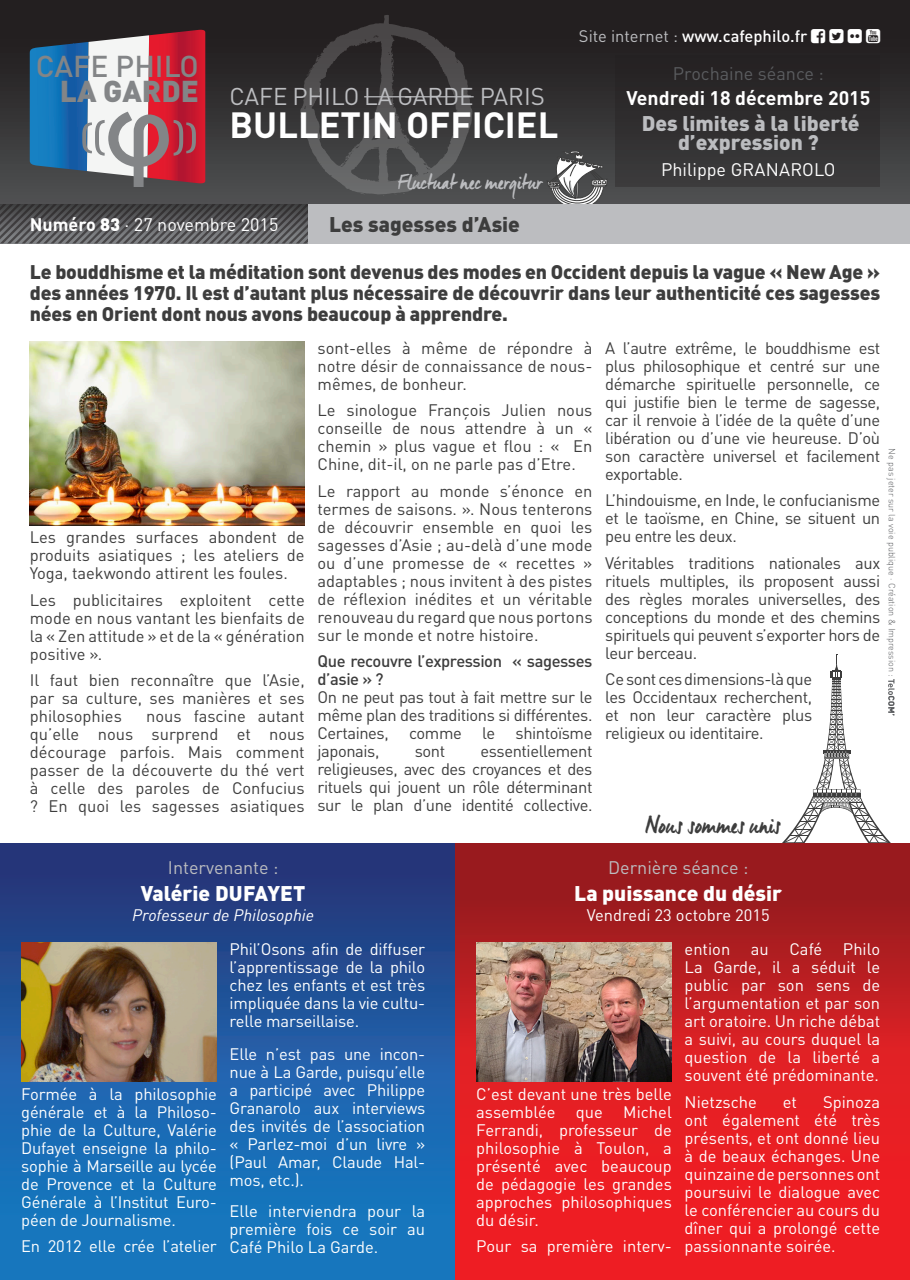
<style>
.page{position:relative;width:910px;height:1280px;background:#fff}
.page>*{position:absolute;margin:0;border:0;box-sizing:border-box;transform-origin:0 0}
.t1{font:700 36px "DINOT";color:#fff}
.t2{font:500 29.85px/25.7px "DINOT";color:#838587;text-align:right}
.t3{font:24px "DINOT";color:#bcbdc0}
.t4{font:24px "Manus";color:#3d3d3d}
.t5{font:21.3px "Manus";color:#bcbdc0}
.t6{font:900 21px/19.5px "DINOT";color:#bcbdc0;text-align:center}
.t7{font:900 21px "DINOT";color:#fff}
.t8{font:900 21px "DINOT";color:#3d3d3d}
.t9{font:900 19.5px/21px "DINOT";letter-spacing:-.01em;color:#3d3d3d;text-align:justify}
.t10{font:700 19.5px "DINOT";color:#fff}
.t11{font:18px "DINOT";color:#fff}
.t12{font:18px "DINOT";color:#bcbdc0}
.t13{font:18px "DINOT";color:#5a5c5f}
.t14{font:16.5px/18px "DINOT";letter-spacing:-.01em;color:#3d3d3d;text-align:justify}
.t15{font:16.5px/18px "DINOT";letter-spacing:-.005em;color:#fff;text-align:justify}
.t16{font:500 16.5px/18px "DINOT";letter-spacing:-.025em;color:#3d3d3d}
.t17{font:500 16.5px "DINOT";color:#fff}
.t18{font:italic 16.5px "DINOT";color:#fff}
.t19{font:16.5px "Font Awesome";color:#fff}
.t20{font:300 9px "DINOT";color:#5a5c5f}
.s1{font-weight:400;color:#bcbdc0}
.s2{font-weight:900}
.s3{font-weight:700}
</style>
<div class="page">
<div style="left:0;top:843px;width:455px;height:437px;background:linear-gradient(to bottom,#27367a,#1582cc)"></div>
<svg style="left:455px;top:843px;width:455px;height:437px;background:#cf1d22"></svg>
<div style="left:0;top:0;width:910px;height:204px;background:linear-gradient(to bottom,#1b1617,#4c4e4f)"></div>
<img style="left:30px;top:341px;width:275px;height:184px">
<div style="left:615px;top:55px;width:265px;height:132px;background:linear-gradient(to right,#302e2f,#302e2f)"></div>
<svg style="left:30px;top:30px;width:175px;height:156px"></svg>
<svg style="left:781px;top:654px;width:113px;height:190px"></svg>
<svg style="left:0;top:204px;width:308px;height:39px;background:#535355"></svg>
<img style="left:476px;top:942px;width:196px;height:140px">
<img style="left:21px;top:942px;width:196px;height:140px">
<svg style="left:300px;top:15px;width:172px;height:181px;background:#3f3d3e"></svg>
<hr style="left:364px;top:96px;width:110px;height:1px;background:#bcbdc0">
<svg style="left:546px;top:143px;width:62px;height:61px;background:#707071"></svg>
<div style="left:308px;top:204px;width:602px;height:39px;background:#bcbdc0"></div>
<svg style="left:811px;top:29px;width:33px;height:14px"></svg>
<svg style="left:866px;top:29px;width:14px;height:14px"></svg>
<p class="t17" style="left:579px;top:25px;width:230px"><span class="s1">Site internet :</span> www.cafephilo.fr</p>
<p class="t19" style="left:848px;top:28px;width:16px">■</p>
<p class="t2" style="left:36px;top:52px;width:165px">CAFE PHILO<br><span class="s2">LA GARDE</span></p>
<p class="t13" style="left:673px;top:62px;width:152px">Prochaine séance :</p>
<p class="t3" style="left:230px;top:81px;width:317px">CAFE PHILO LA GARDE PARIS</p>
<p class="t1" style="left:230px;top:101px;width:330px">BULLETIN OFFICIEL</p>
<p class="t10" style="left:626px;top:85px;width:246px">Vendredi 18 décembre 2015</p>
<p class="t6" style="left:642px;top:113px;width:219px">Des limites à la liberté d’expression ?</p>
<p class="t11" style="left:661px;top:158px;width:176px">Philippe GRANAROLO</p>
<p class="t5" style="left:398px;top:170px;width:146px">Fluctuat nec mergitur</p>
<p class="t11" style="left:30px;top:213px;width:250px"><span class="s3">Numéro</span> <span class="s2">83</span> · 27 novembre 2015</p>
<p class="t8" style="left:329px;top:210px;width:192px">Les sagesses d’Asie</p>
<p class="t9" style="left:30px;top:260px;width:852px">Le bouddhisme et la méditation sont devenus des modes en Occident depuis la vague « New Age » des années 1970. Il est d’autant plus nécessaire de découvrir dans leur authenticité ces sagesses nées en Orient dont nous avons beaucoup à apprendre.</p>
<p class="t14" style="left:30px;top:528px;width:276px">Les grandes surfaces abondent de produits asiatiques ; les ateliers de Yoga, taekwondo attirent les foules.</p>
<p class="t14" style="left:30px;top:590px;width:276px">Les publicitaires exploitent cette mode en nous vantant les bienfaits de la « Zen attitude » et de la « génération positive ».</p>
<p class="t14" style="left:30px;top:671px;width:276px">Il faut bien reconnaître que l’Asie, par sa culture, ses manières et ses philosophies</p>
<p class="t14" style="left:30px;top:707px;width:276px;text-indent:116px">nous fascine autant qu’elle nous surprend et nous décourage parfois. Mais comment passer de la découverte du thé vert à celle des paroles de Confucius ? En quoi les sagesses asiatiques</p>
<p class="t14" style="left:317px;top:339px;width:276px">sont-elles à même de répondre à notre désir de connaissance de nous&shy;mêmes, de bonheur.</p>
<p class="t14" style="left:317px;top:401px;width:276px">Le sinologue François Julien nous conseille de nous attendre à un « chemin » plus vague et flou : « En Chine, dit-il, on ne parle pas d’Etre.</p>
<p class="t14" style="left:317px;top:482px;width:276px">Le rapport au monde s’énonce en termes de saisons. ». Nous tenterons de découvrir ensemble en quoi les sagesses d’Asie ; au-delà d’une mode ou d’une promesse de « recettes » adaptables ; nous invitent à des pistes de réflexion inédites et un véritable renouveau du regard que nous portons sur le monde et notre histoire.</p>
<p class="t16" style="left:317px;top:652px;width:276px">Que recouvre l’expression « sagesses d’asie » ?</p>
<p class="t14" style="left:317px;top:688px;width:276px">On ne peut pas tout à fait mettre sur le même plan des traditions si différentes.<br>Certaines, comme le shintoïsme japonais,</p>
<p class="t14" style="left:317px;top:742px;width:276px;text-indent:163px">essentiellement religieuses, avec des croyances et des rituels qui jouent un rôle déterminant sur le plan d’une identité collective.</p>
<p class="t14" style="left:415px;top:742px;width:32px">sont</p>
<p class="t14" style="left:605px;top:339px;width:276px">A l’autre extrême, le bouddhisme est plus philosophique et centré sur une démarche spirituelle personnelle, ce qui justifie bien le terme de sagesse, car il renvoie à l’idée de la quête d’une libération ou d’une vie heureuse. D’où son caractère universel et facilement exportable.</p>
<p class="t14" style="left:605px;top:491px;width:276px">L’hindouisme, en Inde, le confucianisme et le taoïsme, en Chine, se situent un peu entre les deux.</p>
<p class="t14" style="left:605px;top:554px;width:276px">Véritables traditions nationales aux rituels multiples, ils proposent aussi des règles morales universelles, des conceptions du monde et des chemins spirituels qui peuvent s’exporter hors de leur berceau.</p>
<p class="t14" style="left:605px;top:670px;width:208px">Ce sont ces dimensions-là que les Occidentaux recherchent, et non leur caractère plus religieux ou identitaire.</p>
<p class="t20" style="left:898px;top:448px;width:230px;rotate:90deg">Ne pas jeter sur la voie publique · Création &amp; Impression :</p>
<p class="t4" style="left:645px;top:811px;width:137px">Nous sommes unis</p>
<p class="t12" style="left:168px;top:857px;width:112px">Intervenante :</p>
<p class="t7" style="left:141px;top:879px;width:166px">Valérie DUFAYET</p>
<p class="t18" style="left:132px;top:904px;width:184px">Professeur de Philosophie</p>
<p class="t15" style="left:21px;top:1084px;width:197px">Formée à la philosophie générale et à la Philoso&shy;phie de la Culture, Valérie Dufayet enseigne la philo&shy;sophie à Marseille au lycée de Provence et la Culture Générale à l’Institut Euro&shy;péen de Journalisme.</p>
<p class="t15" style="left:21px;top:1237px;width:197px">En 2012 elle crée l’atelier</p>
<p class="t15" style="left:230px;top:940px;width:197px">Phil’Osons afin de diffuser l’apprentissage de la philo chez les enfants et est très impliquée dans la vie cultu&shy;relle marseillaise.</p>
<p class="t15" style="left:230px;top:1044px;width:197px">Elle n’est pas une incon&shy;nue à La Garde, puisqu’elle a participé avec Philippe Granarolo aux interviews des invités de l’association « Parlez-moi d’un livre » (Paul Amar, Claude Hal&shy;mos, etc.).</p>
<p class="t15" style="left:230px;top:1201px;width:197px">Elle interviendra pour la première fois ce soir au Café Philo La Garde.</p>
<p class="t12" style="left:608px;top:857px;width:142px">Dernière séance :</p>
<p class="t7" style="left:574px;top:879px;width:209px">La puissance du désir</p>
<p class="t15" style="left:587px;top:905px;width:184px">Vendredi 23 octobre 2015</p>
<p class="t15" style="left:476px;top:1084px;width:197px">C’est devant une très belle assemblée que Michel Ferrandi, professeur de philosophie à Toulon, a présenté avec beaucoup de pédagogie les grandes approches philosophiques du désir.</p>
<p class="t15" style="left:476px;top:1237px;width:197px">Pour sa première interv-</p>
<p class="t15" style="left:685px;top:940px;width:197px">ention au Café Philo La Garde, il a séduit le public par son sens de l’argumentation et par son art oratoire. Un riche débat a suivi, au cours duquel la question de la liberté a souvent été prédominante.</p>
<p class="t15" style="left:685px;top:1092px;width:74px">Nietzsche</p>
<p class="t15" style="left:783px;top:1092px;width:16px">et</p>
<p class="t15" style="left:685px;top:1092px;width:197px;text-indent:138px">Spinoza ont également été très présents, et ont donné lieu à de beaux échanges. Une quinzaine de personnes ont poursuivi le dialogue avec le conférencier au cours du dîner qui a prolongé cette passionnante soirée.</p>
</div>
